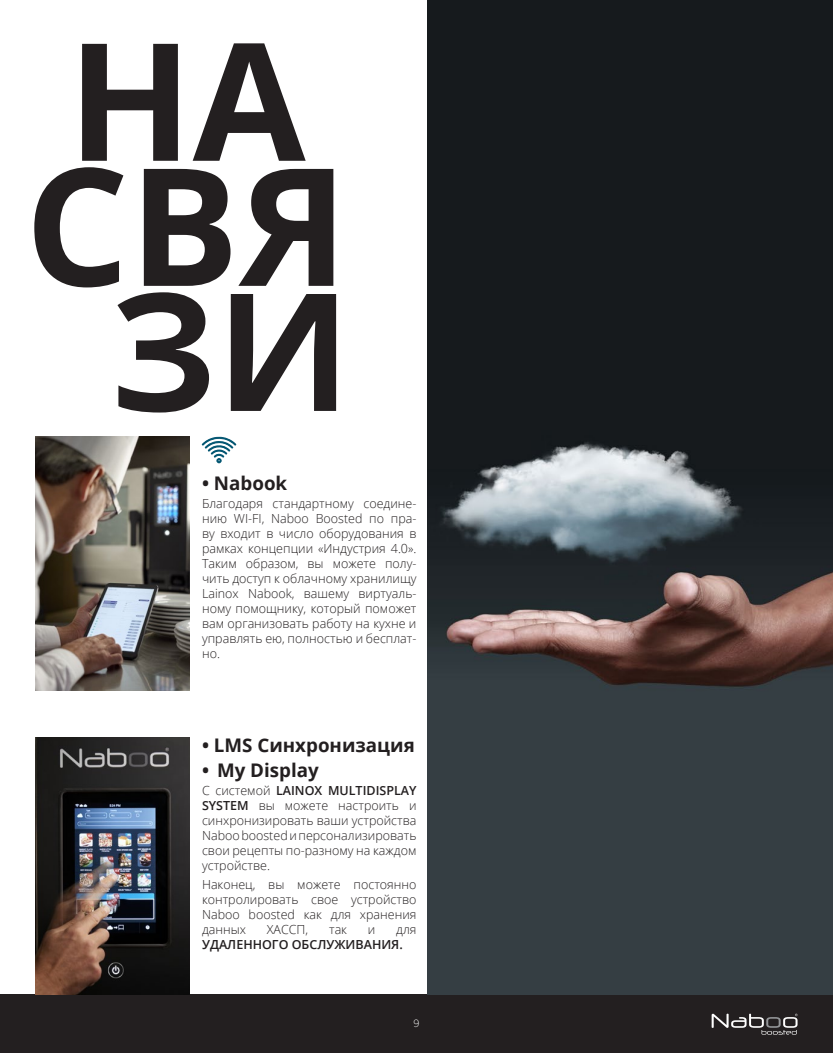
<style>
.page{position:relative;width:833px;height:1053px;background:#fff}
.page>*{position:absolute;margin:0;border:0;box-sizing:border-box;transform-origin:0 0}
.t1{font:700 163.75px/125px "Open Sans";color:#231f20}
.t2{font:700 18.75px "Open Sans";color:#231f20}
.t3{font:300 12.5px/15px "Open Sans";color:#231f20;text-align:justify}
.t4{font:600 12.5px/15px "Open Sans";color:#231f20}
.t5{font:300 10px "Benton Sans";color:#fff}
.s1{font-weight:600}
.s2{font-weight:300}
</style>
<div class="page">
<div style="left:0;top:994px;width:833px;height:58px;background:#231f20"></div>
<svg style="left:711px;top:1013px;width:86px;height:21px"></svg>
<img style="left:428px;top:0;width:405px;height:994px">
<img style="left:35px;top:737px;width:155px;height:257px">
<img style="left:35px;top:437px;width:155px;height:253px">
<svg style="left:201px;top:436px;width:35px;height:27px"></svg>
<p class="t1" style="left:25px;top:35px;width:325px">НА<br>СВЯ</p>
<p class="t1" style="left:110px;top:285px;width:242px">ЗИ</p>
<p class="t2" style="left:202px;top:469px;width:87px">• Nabook</p>
<p class="t3" style="left:202px;top:496px;width:216px">Благодаря стандартному соедине&shy;нию WI-FI, Naboo Boosted по пра&shy;ву входит в число оборудования в рамках концепции «Индустрия 4.0».<br>Таким образом, вы можете полу&shy;чить доступ к облачному хранилищу Lainox Nabook, вашему виртуаль&shy;ному помощнику, который поможет вам организовать работу на кухне и управлять ею, полностью и бесплат&shy;но.</p>
<p class="t2" style="left:202px;top:731px;width:214px">• LMS Синхронизация</p>
<p class="t2" style="left:202px;top:756px;width:118px">• My Display</p>
<p class="t3" style="left:202px;top:782px;width:216px">С системой <span class="s1">LAINOX MULTIDISPLAY SYSTEM</span> вы можете настроить и синхронизировать ваши устройства Naboo boosted и персонализировать свои рецепты по-разному на каждом устройстве.</p>
<p class="t3" style="left:202px;top:876px;width:216px">Наконец, вы можете постоянно контролировать свое устройство Naboo boosted как для хранения данных</p>
<p class="t3" style="left:267px;top:921px;width:43px">ХАССП,</p>
<p class="t3" style="left:329px;top:921px;width:19px">так</p>
<p class="t3" style="left:368px;top:921px;width:9px">и</p>
<p class="t4" style="left:202px;top:921px;width:216px;text-indent:194px"><span class="s2">для<br></span>УДАЛЕННОГО ОБСЛУЖИВАНИЯ.</p>
<p class="t5" style="left:413px;top:1017px;width:8px">9</p>
</div>
